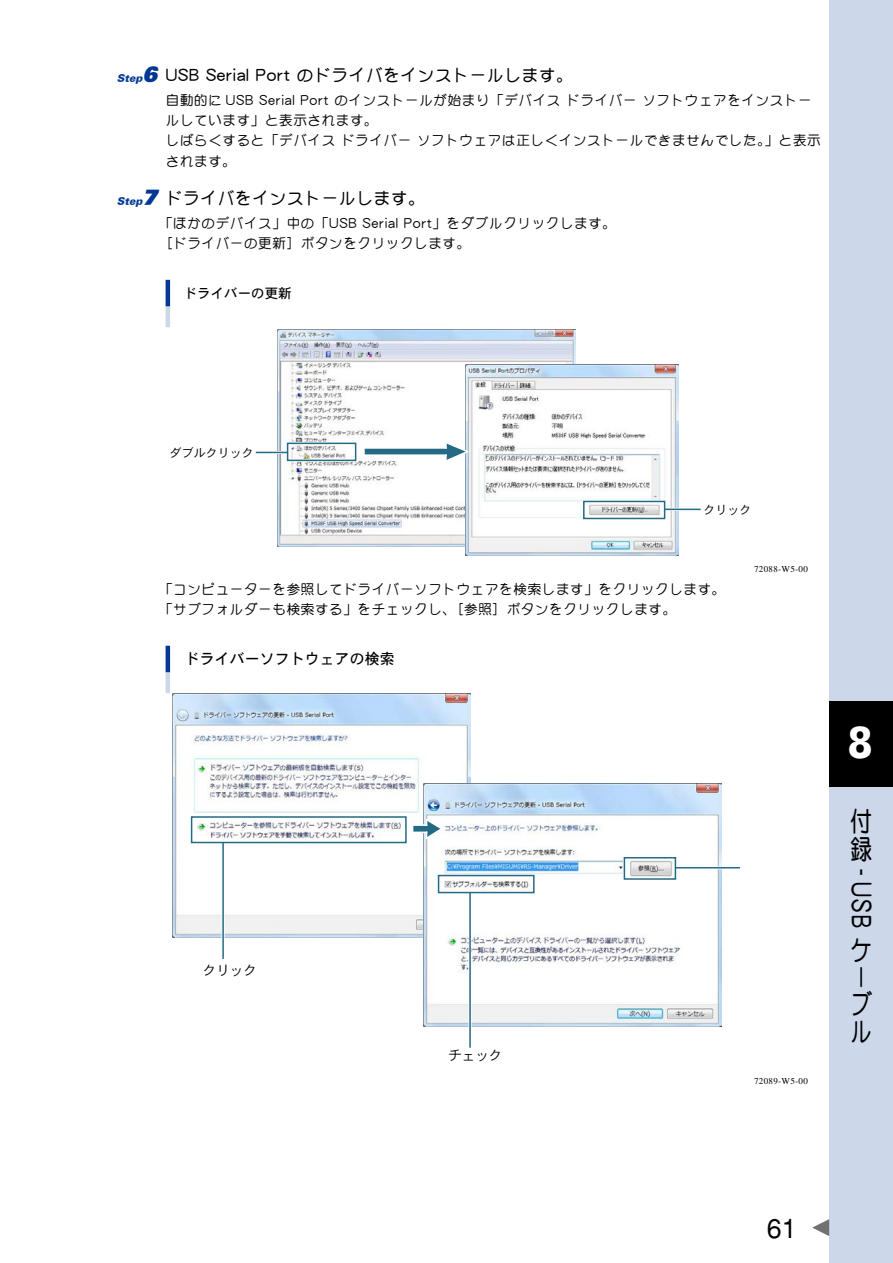
<style>
.page{position:relative;width:893px;height:1263px;background:#fff}
.page>*{position:absolute;margin:0;border:0;box-sizing:border-box;transform-origin:0 0}
.t1{font:900 45px "Univers";color:#fff;scale:.8 1}
.t2{font:700 27px/27px "DFP Maru Gothic CID";color:#000;scale:.8 1}
.t3{font:27px "Helvetica";color:#000}
.t4{font:700 16.5px "DFP Maru Gothic CID";letter-spacing:.05em;color:#000}
.t5{font:15px "DFPHS Gothic CID W5";color:#000}
.t6{font:500 13.5px/20.2px "DFP Maru Gothic CID";letter-spacing:.05em;color:#000}
.t7{font:13.5px "DFPHS Gothic CID W5";color:#000}
.t8{font:13.5px "DFPHS Gothic CID W3";color:#000}
.t9{font:12px "DFPHS Gothic CID W3";color:#000}
.t10{font:9px "Times";letter-spacing:.035em;color:#000}
.s1{font-family:"Ymhste";font-weight:400;font-size:21px;color:#003894}
</style>
<div class="page">
<div style="left:829px;top:0;width:64px;height:1263px;background:#ccd7ea"></div>
<div style="left:829px;top:702px;width:64px;height:85px;background:#000"></div>
<svg style="left:812px;top:1219px;width:17px;height:17px"></svg>
<hr style="left:166px;top:306px;width:4px;height:21px;background:#ccd7ea">
<hr style="left:166px;top:280px;width:4px;height:26px;background:#003894">
<img style="left:278px;top:329px;width:298px;height:217px">
<img style="left:466px;top:365px;width:212px;height:191px">
<hr style="left:256px;top:451px;width:32px;height:3px;background:#fff">
<div style="left:286px;top:442px;width:71px;height:20px;border:3px solid #fff"></div>
<div style="left:287px;top:443px;width:69px;height:18px;border:2px solid #246a84"></div>
<hr style="left:256px;top:452px;width:31px;height:1px;background:#246a84">
<hr style="left:665px;top:508px;width:36px;height:3px;background:#fff">
<div style="left:582px;top:500px;width:84px;height:20px;border:3px solid #fff"></div>
<div style="left:583px;top:501px;width:82px;height:18px;border:2px solid #246a84"></div>
<hr style="left:665px;top:509px;width:36px;height:1px;background:#246a84">
<svg style="left:363px;top:440px;width:106px;height:23px"></svg>
<img style="left:173px;top:694px;width:297px;height:243px">
<img style="left:423px;top:783px;width:298px;height:244px">
<hr style="left:166px;top:672px;width:4px;height:21px;background:#ccd7ea">
<hr style="left:166px;top:646px;width:4px;height:26px;background:#003894">
<hr style="left:675px;top:866px;width:65px;height:3px;background:#fff">
<div style="left:623px;top:856px;width:54px;height:24px;border:3px solid #fff"></div>
<div style="left:624px;top:857px;width:52px;height:23px;border:2px solid #246a84"></div>
<hr style="left:676px;top:867px;width:64px;height:1px;background:#246a84">
<hr style="left:222px;top:842px;width:3px;height:117px;background:#fff">
<div style="left:190px;top:815px;width:217px;height:29px;border:3px solid #fff"></div>
<div style="left:191px;top:816px;width:216px;height:27px;border:2px solid #246a84"></div>
<hr style="left:222px;top:842px;width:2px;height:117px;background:#246a84">
<hr style="left:469px;top:892px;width:3px;height:156px;background:#fff">
<div style="left:437px;top:874px;width:98px;height:20px;border:3px solid #fff"></div>
<div style="left:438px;top:875px;width:97px;height:18px;border:2px solid #246a84"></div>
<hr style="left:469px;top:892px;width:2px;height:156px;background:#246a84">
<svg style="left:412px;top:818px;width:32px;height:22px"></svg>
<p class="t4" style="left:102px;top:66px;width:472px"><span class="s1">6</span> USB Serial Port のドライバをインストールします。</p>
<p class="t6" style="left:166px;top:90px;width:656px">自動的に USB Serial Port のインストールが始まり「デバイスドライバーソフトウェアをインストールしています」と表示されます。<br>しばらくすると「デバイスドライバーソフトウェアは正しくインストールできませんでした。」と表示されます。</p>
<p class="t4" style="left:102px;top:189px;width:324px"><span class="s1">7</span> ドライバをインストールします。</p>
<p class="t6" style="left:159px;top:213px;width:458px">「ほかのデバイス」中の「USB Serial Port」をダブルクリックします。［ドライバーの更新］ボタンをクリックします。</p>
<p class="t7" style="left:184px;top:286px;width:109px">ドライバーの更新</p>
<p class="t9" style="left:170px;top:446px;width:86px">ダブルクリック</p>
<p class="t9" style="left:703px;top:504px;width:49px">クリック</p>
<p class="t10" style="left:754px;top:564px;width:55px">72088-W5-00</p>
<p class="t6" style="left:159px;top:578px;width:568px">「コンピューターを参照してドライバーソフトウェアを検索します」をクリックします。「サブフォルダーも検索する」をチェックし、［参照］ボタンをクリックします。</p>
<p class="t5" style="left:185px;top:650px;width:212px">ドライバーソフトウェアの検索</p>
<p class="t8" style="left:203px;top:963px;width:55px">クリック</p>
<p class="t8" style="left:448px;top:1048px;width:55px">チェック</p>
<p class="t10" style="left:754px;top:1076px;width:55px">72089-W5-00</p>
<h1 class="t1" style="left:848px;top:714px;width:32px">8</h1>
<h2 class="t2" style="left:851px;top:808px;width:28px">付録</h2>
<h2 class="t2" style="left:875px;top:869px;width:75px;rotate:90deg">- USB</h2>
<h2 class="t2" style="left:851px;top:936px;width:28px">ケーブル</h2>
<h2 class="t3" style="left:767px;top:1212px;width:32px">61</h2>
</div>
